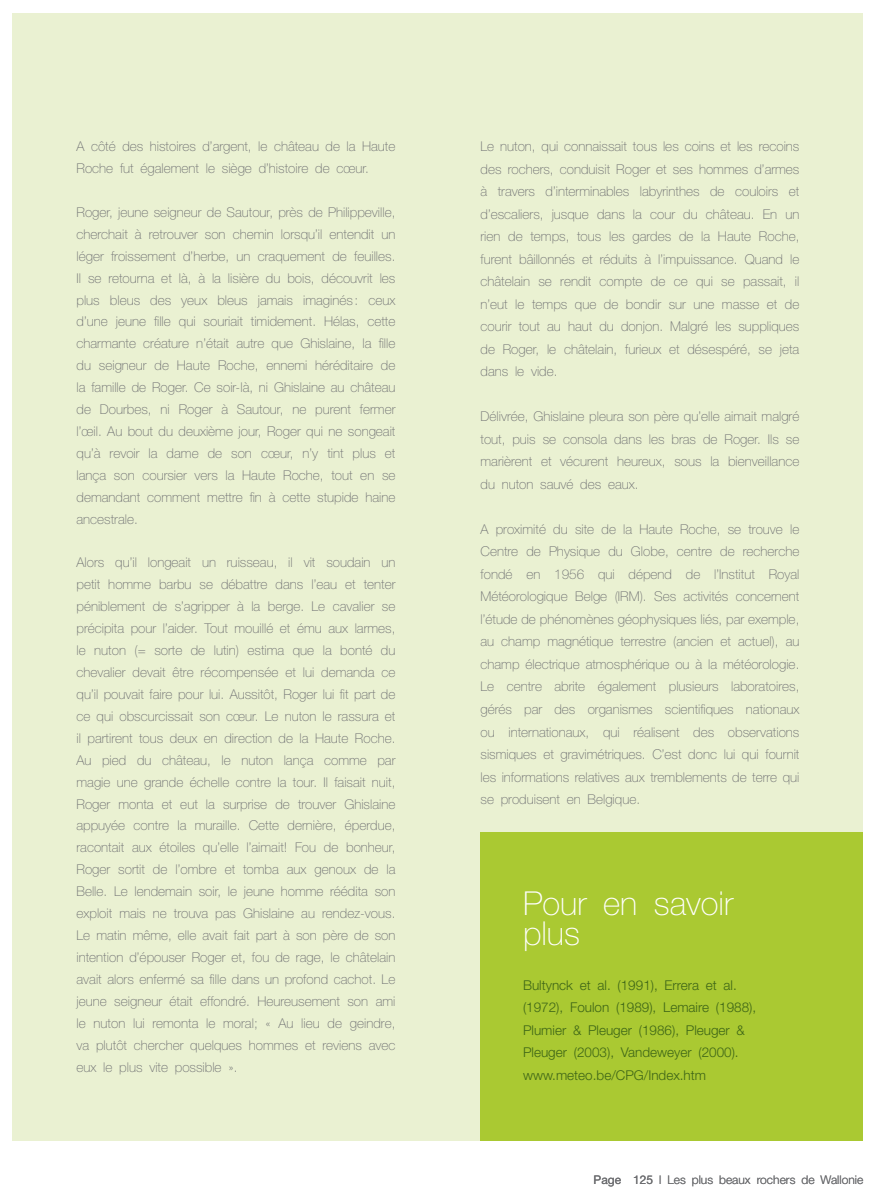
<style>
.page{position:relative;width:876px;height:1200px;background:#fff}
.page>*{position:absolute;margin:0;border:0;box-sizing:border-box;transform-origin:0 0}
.t1{font:100 33px/30px "Helvetica Neue";color:#fff}
.t2{font:100 13.5px/21.9px "Helvetica Neue";color:#6c6d70;text-align:justify}
.t3{font:300 13.5px/22.5px "Helvetica Neue";color:#3e6617}
.t4{font:300 12px "Helvetica Neue";color:#6c6d70}
.s1{font-weight:400}
</style>
<div class="page">
<div style="left:13px;top:13px;width:850px;height:1127px;background:#eaf1d2"></div>
<div style="left:480px;top:831px;width:383px;height:309px;background:#aac932"></div>
<p class="t2" style="left:77px;top:135px;width:320px">A côté des histoires d’argent, le château de la Haute<br>Roche fut également le siège d’histoire de cœur.</p>
<p class="t2" style="left:77px;top:201px;width:320px">Roger, jeune seigneur de Sautour, près de Philippeville, cherchait à retrouver son chemin lorsqu’il entendit un léger froissement d’herbe, un craquement de feuilles.<br>Il se retourna et là, à la lisière du bois, découvrit les plus bleus des yeux bleus jamais imaginés : ceux d’une jeune fille qui souriait timidement. Hélas, cette charmante créature n’était autre que Ghislaine, la fille du seigneur de Haute Roche, ennemi héréditaire de la famille de Roger. Ce soir-là, ni Ghislaine au château de Dourbes, ni Roger à Sautour, ne purent fermer l’œil. Au bout du deuxième jour, Roger qui ne songeait qu’à revoir la dame de son cœur, n’y tint plus et lança son coursier vers la Haute Roche, tout en se demandant comment mettre fin à cette stupide haine ancestrale.</p>
<p class="t2" style="left:77px;top:551px;width:320px">Alors qu’il longeait un ruisseau, il vit soudain un petit homme barbu se débattre dans l’eau et tenter péniblement de s’agripper à la berge. Le cavalier se précipita pour l’aider. Tout mouillé et ému aux larmes, le nuton (= sorte de lutin) estima que la bonté du chevalier devait être récompensée et lui demanda ce qu’il pouvait faire pour lui. Aussitôt, Roger lui fit part de ce qui obscurcissait son cœur. Le nuton le rassura et il partirent tous deux en direction de la Haute Roche.<br>Au pied du château, le nuton lança comme par magie une grande échelle contre la tour. Il faisait nuit, Roger monta et eut la surprise de trouver Ghislaine appuyée contre la muraille. Cette dernière, éperdue, racontait aux étoiles qu’elle l’aimait! Fou de bonheur, Roger sortit de l’ombre et tomba aux genoux de la Belle. Le lendemain soir, le jeune homme réédita son exploit mais ne trouva pas Ghislaine au rendez-vous.<br>Le matin même, elle avait fait part à son père de son intention d’épouser Roger et, fou de rage, le châtelain avait alors enfermé sa fille dans un profond cachot. Le jeune seigneur était effondré. Heureusement son ami le nuton lui remonta le moral; « Au lieu de geindre, va plutôt chercher quelques hommes et reviens avec eux le plus vite possible ».</p>
<p class="t2" style="left:480px;top:135px;width:320px;line-height:22.5px">Le nuton, qui connaissait tous les coins et les recoins des rochers, conduisit Roger et ses hommes d’armes à travers d’interminables labyrinthes de couloirs et d’escaliers, jusque dans la cour du château. En un rien de temps, tous les gardes de la Haute Roche, furent bâillonnés et réduits à l’impuissance. Quand le châtelain se rendit compte de ce qui se passait, il n’eut le temps que de bondir sur une masse et de courir tout au haut du donjon. Malgré les suppliques de Roger, le châtelain, furieux et désespéré, se jeta dans le vide.</p>
<p class="t2" style="left:480px;top:405px;width:320px;line-height:22.5px">Délivrée, Ghislaine pleura son père qu’elle aimait malgré tout, puis se consola dans les bras de Roger. Ils se marièrent et vécurent heureux, sous la bienveillance du nuton sauvé des eaux.</p>
<p class="t2" style="left:480px;top:517px;width:320px;line-height:22.5px">A proximité du site de la Haute Roche, se trouve le Centre de Physique du Globe, centre de recherche fondé en 1956 qui dépend de l’Institut Royal Météorologique Belge (IRM). Ses activités concernent l’étude de phénomènes géophysiques liés, par exemple, au champ magnétique terrestre (ancien et actuel), au champ électrique atmosphérique ou à la météorologie.<br>Le centre abrite également plusieurs laboratoires, gérés par des organismes scientifiques nationaux ou internationaux, qui réalisent des observations sismiques et gravimétriques. C’est donc lui qui fournit les informations relatives aux tremblements de terre qui se produisent en Belgique.</p>
<h1 class="t1" style="left:523px;top:887px;width:212px">Pour en savoir plus</h1>
<p class="t3" style="left:523px;top:973px;width:235px">Bultynck et al. (1991), Errera et al. (1972), Foulon (1989), Lemaire (1988), Plumier &amp; Pleuger (1986), Pleuger &amp; Pleuger (2003), Vandeweyer (2000). www.meteo.be/CPG/Index.htm</p>
<p class="t4" style="left:594px;top:1171px;width:271px"><span class="s1">Page 125</span> l Les plus beaux rochers de Wallonie</p>
</div>
